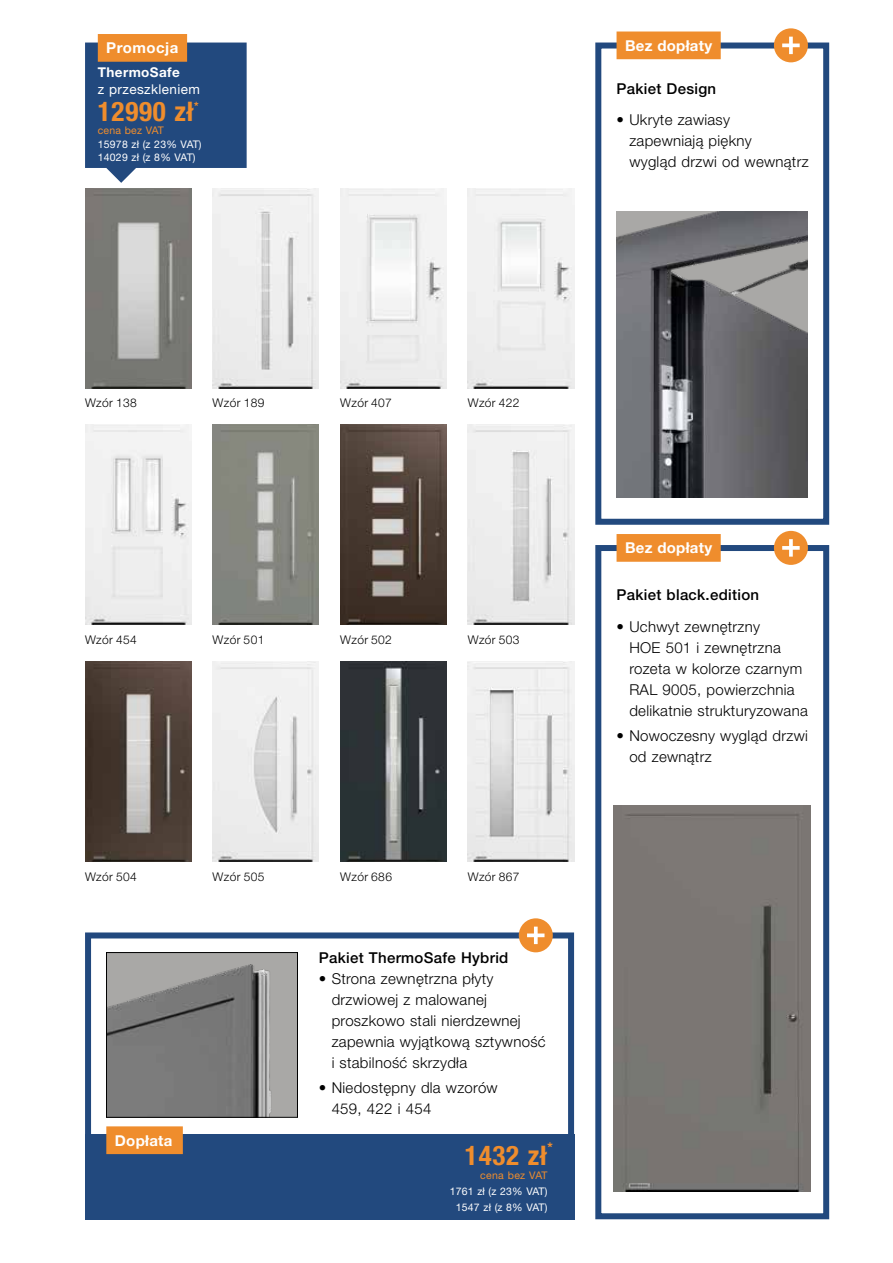
<style>
.page{position:relative;width:893px;height:1263px;background:#fff}
.page>*{position:absolute;margin:0;border:0;box-sizing:border-box;transform-origin:0 0}
.t1{font:700 condensed 27px "Hoermann Helvetica Neue";letter-spacing:.03em;color:#ef8d2d}
.t2{font:300 15px/21px "Hoermann Helvetica Neue";letter-spacing:.02em;color:#000}
.t3{font:500 15px "Hoermann Helvetica Neue";letter-spacing:.02em;color:#000}
.t4{font:700 15px "Hoermann Helvetica Neue";letter-spacing:.02em;color:#fff}
.t5{font:13.5px "Hoermann Helvetica Neue Rm";letter-spacing:.03em;color:#fff}
.t6{font:700 13.5px "Hoermann Helvetica Neue";letter-spacing:.03em;color:#fff}
.t7{font:700 condensed 13.5px "Hoermann Helvetica Neue";color:#ef8d2d}
.t8{font:300 12px "Hoermann Helvetica Neue";letter-spacing:.03em;color:#000}
.t9{font:700 condensed 11.55px "Hoermann Helvetica Neue";color:#ef8d2d}
.t10{font:10.5px/15.9px "Hoermann Helvetica Neue Rm";letter-spacing:.02em;color:#fff;text-align:center}
.t11{font:10.5px "Hoermann Helvetica Neue Rm";letter-spacing:.02em;color:#ef8d2d}
</style>
<div class="page">
<img style="left:213px;top:188px;width:106px;height:200px">
<img style="left:85px;top:188px;width:106px;height:200px">
<img style="left:468px;top:425px;width:106px;height:200px">
<img style="left:85px;top:662px;width:106px;height:199px">
<img style="left:213px;top:662px;width:106px;height:199px">
<img style="left:85px;top:425px;width:106px;height:200px">
<img style="left:340px;top:425px;width:106px;height:200px">
<img style="left:213px;top:425px;width:106px;height:200px">
<img style="left:340px;top:662px;width:106px;height:199px">
<img style="left:468px;top:662px;width:106px;height:199px">
<div style="left:614px;top:805px;width:197px;height:386px;background:#7b7673"></div>
<img style="left:340px;top:188px;width:106px;height:200px">
<img style="left:617px;top:212px;width:191px;height:285px">
<div style="left:595px;top:43px;width:234px;height:482px;border:6px solid #22497e"></div>
<img style="left:468px;top:188px;width:106px;height:200px">
<div style="left:774px;top:28px;width:34px;height:34px;background:#ef8d2d;border-radius:50%"></div>
<svg style="left:782px;top:37px;width:18px;height:17px"></svg>
<div style="left:595px;top:545px;width:234px;height:674px;border:6px solid #22497e"></div>
<div style="left:774px;top:531px;width:34px;height:34px;background:#ef8d2d;border-radius:50%"></div>
<svg style="left:782px;top:539px;width:18px;height:18px"></svg>
<div style="left:85px;top:932px;width:489px;height:287px;border:6px solid #22497e"></div>
<div style="left:85px;top:1134px;width:489px;height:85px;background:#22497e"></div>
<div style="left:519px;top:918px;width:34px;height:34px;background:#ef8d2d;border-radius:50%"></div>
<svg style="left:527px;top:927px;width:17px;height:17px"></svg>
<img style="left:108px;top:954px;width:188px;height:161px">
<div style="left:106px;top:952px;width:192px;height:165px;border:1px solid #000"></div>
<div style="left:616px;top:32px;width:105px;height:27px;background:#ef8d2d"></div>
<div style="left:616px;top:534px;width:105px;height:28px;background:#ef8d2d"></div>
<div style="left:106px;top:1126px;width:77px;height:28px;background:#ef8d2d"></div>
<svg style="left:85px;top:34px;width:162px;height:149px;background:#506585"></svg>
<p class="t4" style="left:106px;top:37px;width:74px">Promocja</p>
<p class="t6" style="left:98px;top:63px;width:84px">ThermoSafe</p>
<p class="t5" style="left:98px;top:80px;width:104px">z przeszkleniem</p>
<h1 class="t1" style="left:98px;top:93px;width:97px">12990 zł</h1>
<p class="t9" style="left:194px;top:98px;width:6px">*</p>
<p class="t11" style="left:98px;top:123px;width:68px">cena bez VAT</p>
<p class="t10" style="left:98px;top:137px;width:105px;line-height:13.5px;text-align:left">15978 zł (z 23% VAT)<br>14029 zł (z 8% VAT)</p>
<p class="t4" style="left:625px;top:35px;width:89px">Bez dopłaty</p>
<p class="t3" style="left:617px;top:78px;width:101px">Pakiet Design</p>
<p class="t2" style="left:629px;top:109px;width:181px;text-indent:-13px">• Ukryte zawiasy<br>zapewniają piękny<br>wygląd drzwi od wewnątrz</p>
<p class="t8" style="left:85px;top:394px;width:53px">Wzór 138</p>
<p class="t8" style="left:213px;top:394px;width:53px">Wzór 189</p>
<p class="t8" style="left:340px;top:394px;width:53px">Wzór 407</p>
<p class="t8" style="left:468px;top:394px;width:53px">Wzór 422</p>
<p class="t8" style="left:85px;top:631px;width:53px">Wzór 454</p>
<p class="t8" style="left:213px;top:631px;width:53px">Wzór 501</p>
<p class="t8" style="left:340px;top:631px;width:53px">Wzór 502</p>
<p class="t8" style="left:468px;top:631px;width:53px">Wzór 503</p>
<p class="t8" style="left:85px;top:868px;width:53px">Wzór 504</p>
<p class="t8" style="left:213px;top:868px;width:53px">Wzór 505</p>
<p class="t8" style="left:340px;top:868px;width:53px">Wzór 686</p>
<p class="t8" style="left:468px;top:868px;width:53px">Wzór 867</p>
<p class="t3" style="left:319px;top:947px;width:191px">Pakiet ThermoSafe Hybrid</p>
<p class="t2" style="left:332px;top:967px;width:215px;text-indent:-13px">• Strona zewnętrzna płyty drzwiowej z malowanej proszkowo stali nierdzewnej zapewnia wyjątkową sztywność i stabilność skrzydła</p>
<p class="t2" style="left:332px;top:1076px;width:168px;text-indent:-13px">• Niedostępny dla wzorów<br>459, 422 i 454</p>
<p class="t4" style="left:115px;top:1129px;width:59px">Dopłata</p>
<p class="t4" style="left:118px;top:1135px;width:93px">Zusatzpaket</p>
<h1 class="t1" style="left:465px;top:1137px;width:83px">1432 zł</h1>
<p class="t7" style="left:547px;top:1137px;width:7px">*</p>
<p class="t11" style="left:480px;top:1168px;width:69px">cena bez VAT</p>
<p class="t10" style="left:450px;top:1182px;width:99px">1761 zł (z 23% VAT)<br>1547 zł (z 8% VAT)</p>
<p class="t4" style="left:625px;top:537px;width:89px">Bez dopłaty</p>
<p class="t3" style="left:617px;top:584px;width:144px">Pakiet black.edition</p>
<p class="t2" style="left:629px;top:615px;width:180px;text-indent:-13px">• Uchwyt zewnętrzny<br>HOE 501 i zewnętrzna rozeta w kolorze czarnym<br>RAL 9005, powierzchnia delikatnie strukturyzowana</p>
<p class="t2" style="left:629px;top:724px;width:180px;text-indent:-13px">• Nowoczesny wygląd drzwi od zewnątrz</p>
</div>
